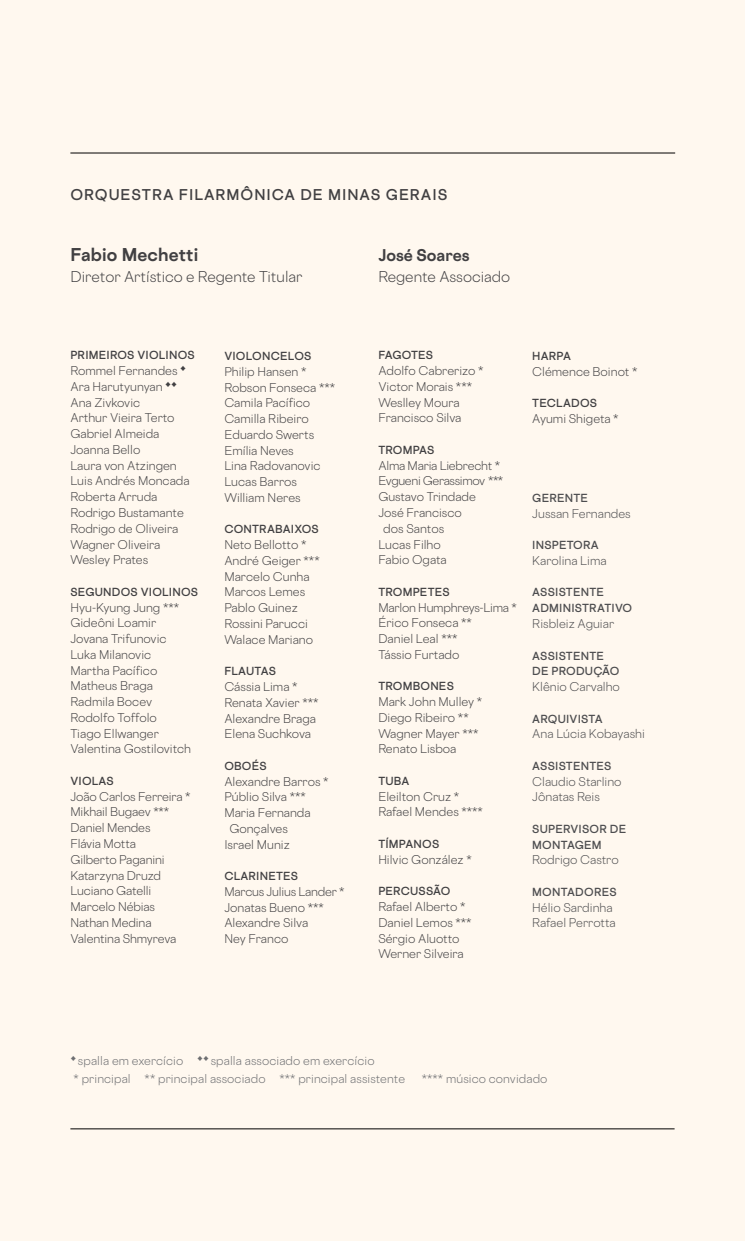
<style>
.page{position:relative;width:745px;height:1241px;background:#fff}
.page>*{position:absolute;margin:0;border:0;box-sizing:border-box;transform-origin:0 0}
.t1{font:700 16.62px "Cosmica";letter-spacing:.01em;color:#414042}
.t2{font:700 15.22px "Cosmica";color:#414042}
.t3{font:14px "Cosmica";color:#414042}
.t4{font:600 14px "Cosmica";letter-spacing:.07em;color:#414042}
.t5{font:11.38px/15.8px "Cosmica";color:#414042}
.t6{font:11.38px/15.8px "Cosmica";color:#4d4d4f}
.t7{font:11.38px "Cosmica";letter-spacing:-.03em;color:#414042}
.t8{font:11.38px "Cosmica";letter-spacing:-.02em;color:#414042}
.t9{font:11.2px/17.5px "Cosmica";letter-spacing:.01em;color:#6d6e71}
.t10{font:600 10.5px "Cosmica";letter-spacing:.02em;color:#414042}
.t11{font:600 10.5px/15.8px "Cosmica";letter-spacing:.02em;color:#4d4d4f}
.t12{font:600 10.5px "Cosmica";letter-spacing:-.005em;color:#414042}
</style>
<div class="page">
<div style="left:0;top:0;width:744px;height:1240px;background:#fff8ef"></div>
<hr style="left:70px;top:1128px;width:604px;height:1px;background:#000">
<hr style="left:70px;top:153px;width:604px;height:1px;background:#000">
<p class="t4" style="left:70px;top:186px;width:378px">ORQUESTRA FILARMÔNICA DE MINAS GERAIS</p>
<h1 class="t1" style="left:70px;top:244px;width:129px">Fabio Mechetti</h1>
<h2 class="t2" style="left:378px;top:245px;width:93px">José Soares</h2>
<p class="t3" style="left:70px;top:267px;width:233px">Diretor Artístico e Regente Titular</p>
<p class="t3" style="left:378px;top:267px;width:133px">Regente Associado</p>
<p class="t10" style="left:70px;top:349px;width:126px">PRIMEIROS VIOLINOS</p>
<p class="t5" style="left:70px;top:363px;width:121px">Rommel Fernandes <sup>♦<br></sup>Ara Harutyunyan <sup>♦♦<br></sup>Ana Zivkovic<br>Arthur Vieira Terto<br>Gabriel Almeida<br>Joanna Bello<br>Laura von Atzingen<br>Luis Andrés Moncada<br>Roberta Arruda<br>Rodrigo Bustamante<br>Rodrigo de Oliveira<br>Wagner Oliveira<br>Wesley Prates</p>
<p class="t10" style="left:70px;top:585px;width:129px">SEGUNDOS VIOLINOS</p>
<p class="t5" style="left:70px;top:599px;width:122px">Hyu-Kyung Jung ***<br>Gideôni Loamir<br>Jovana Trifunovic<br>Luka Milanovic<br>Martha Pacífico<br>Matheus Braga<br>Radmila Bocev<br>Rodolfo Toffolo<br>Tiago Ellwanger<br>Valentina Gostilovitch</p>
<p class="t10" style="left:70px;top:774px;width:45px">VIOLAS</p>
<p class="t5" style="left:70px;top:788px;width:121px">João Carlos Ferreira *<br>Mikhail Bugaev ***<br>Daniel Mendes<br>Flávia Motta<br>Gilberto Paganini<br>Katarzyna Druzd<br>Luciano Gatelli<br>Marcelo Nébias<br>Nathan Medina<br>Valentina Shmyreva</p>
<p class="t10" style="left:224px;top:349px;width:88px">VIOLONCELOS</p>
<p class="t5" style="left:224px;top:363px;width:112px">Philip Hansen *<br>Robson Fonseca ***<br>Camila Pacífico<br>Camilla Ribeiro<br>Eduardo Swerts<br>Emília Neves<br>Lina Radovanovic<br>Lucas Barros<br>William Neres</p>
<p class="t10" style="left:224px;top:522px;width:96px">CONTRABAIXOS</p>
<p class="t5" style="left:224px;top:537px;width:97px">Neto Bellotto *<br>André Geiger ***<br>Marcelo Cunha<br>Marcos Lemes<br>Pablo Guinez<br>Rossini Parucci<br>Walace Mariano</p>
<p class="t10" style="left:224px;top:664px;width:53px">FLAUTAS</p>
<p class="t5" style="left:224px;top:678px;width:96px">Cássia Lima *<br>Renata Xavier ***<br>Alexandre Braga<br>Elena Suchkova</p>
<p class="t10" style="left:224px;top:759px;width:44px">OBOÉS</p>
<p class="t5" style="left:224px;top:773px;width:106px">Alexandre Barros *</p>
<p class="t5" style="left:224px;top:789px;width:83px">Públio Silva ***</p>
<p class="t5" style="left:224px;top:804px;width:88px">Maria Fernanda</p>
<p class="t5" style="left:229px;top:820px;width:60px">Gonçalves</p>
<p class="t5" style="left:224px;top:836px;width:67px">Israel Muniz</p>
<p class="t10" style="left:224px;top:869px;width:75px">CLARINETES</p>
<p class="t5" style="left:224px;top:883px;width:121px">Marcus Julius Lander *<br>Jonatas Bueno ***<br>Alexandre Silva<br>Ney Franco</p>
<p class="t12" style="left:378px;top:349px;width:56px">FAGOTES</p>
<p class="t5" style="left:378px;top:363px;width:107px">Adolfo Cabrerizo *<br>Victor Morais ***<br>Weslley Moura<br>Francisco Silva</p>
<p class="t10" style="left:378px;top:443px;width:58px">TROMPAS</p>
<p class="t8" style="left:378px;top:458px;width:123px">Alma Maria Liebrecht *</p>
<p class="t7" style="left:378px;top:474px;width:126px">Evgueni Gerassimov ***</p>
<p class="t5" style="left:378px;top:489px;width:99px">Gustavo Trindade</p>
<p class="t5" style="left:378px;top:504px;width:85px">José Francisco</p>
<p class="t5" style="left:383px;top:520px;width:62px">dos Santos</p>
<p class="t5" style="left:378px;top:536px;width:64px">Lucas Filho</p>
<p class="t5" style="left:378px;top:552px;width:70px">Fabio Ogata</p>
<p class="t10" style="left:378px;top:585px;width:73px">TROMPETES</p>
<p class="t5" style="left:378px;top:599px;width:140px">Marlon Humphreys-Lima *<br>Érico Fonseca **<br>Daniel Leal ***<br>Tássio Furtado</p>
<p class="t10" style="left:378px;top:679px;width:77px">TROMBONES</p>
<p class="t5" style="left:378px;top:693px;width:105px">Mark John Mulley *<br>Diego Ribeiro **<br>Wagner Mayer ***<br>Renato Lisboa</p>
<p class="t10" style="left:378px;top:774px;width:33px">TUBA</p>
<p class="t5" style="left:378px;top:788px;width:106px">Eleilton Cruz *<br>Rafael Mendes ****</p>
<p class="t10" style="left:378px;top:837px;width:62px">TÍMPANOS</p>
<p class="t5" style="left:378px;top:851px;width:95px">Hilvic González *</p>
<p class="t10" style="left:378px;top:884px;width:74px">PERCUSSÃO</p>
<p class="t5" style="left:378px;top:898px;width:95px">Rafael Alberto *<br>Daniel Lemos ***<br>Sérgio Aluotto<br>Werner Silveira</p>
<p class="t10" style="left:532px;top:349px;width:40px">HARPA</p>
<p class="t5" style="left:532px;top:363px;width:107px">Clémence Boinot *</p>
<p class="t10" style="left:532px;top:396px;width:66px">TECLADOS</p>
<p class="t5" style="left:532px;top:411px;width:88px">Ayumi Shigeta *</p>
<p class="t11" style="left:532px;top:490px;width:57px">GERENTE</p>
<p class="t6" style="left:532px;top:505px;width:100px">Jussan Fernandes</p>
<p class="t11" style="left:532px;top:537px;width:68px">INSPETORA</p>
<p class="t6" style="left:532px;top:552px;width:76px">Karolina Lima</p>
<p class="t11" style="left:532px;top:584px;width:101px">ASSISTENTE<br>ADMINISTRATIVO</p>
<p class="t6" style="left:532px;top:615px;width:83px">Risbleiz Aguiar</p>
<p class="t11" style="left:532px;top:647px;width:89px">ASSISTENTE<br>DE PRODUÇÃO</p>
<p class="t6" style="left:532px;top:678px;width:89px">Klênio Carvalho</p>
<p class="t11" style="left:532px;top:710px;width:72px">ARQUIVISTA</p>
<p class="t6" style="left:532px;top:726px;width:114px">Ana Lúcia Kobayashi</p>
<p class="t11" style="left:532px;top:757px;width:81px">ASSISTENTES</p>
<p class="t6" style="left:532px;top:773px;width:91px">Claudio Starlino<br>Jônatas Reis</p>
<p class="t11" style="left:532px;top:820px;width:95px">SUPERVISOR DE<br>MONTAGEM</p>
<p class="t6" style="left:532px;top:852px;width:88px">Rodrigo Castro</p>
<p class="t11" style="left:532px;top:883px;width:86px">MONTADORES</p>
<p class="t6" style="left:532px;top:899px;width:85px">Hélio Sardinha<br>Rafael Perrotta</p>
<p class="t9" style="left:70px;top:1051px;width:336px"><sup>♦</sup> spalla em exercício <sup>♦♦</sup> spalla associado em exercício<br>* principal ** principal associado *** principal assistente</p>
<p class="t9" style="left:421px;top:1069px;width:127px">**** músico convidado</p>
</div>
